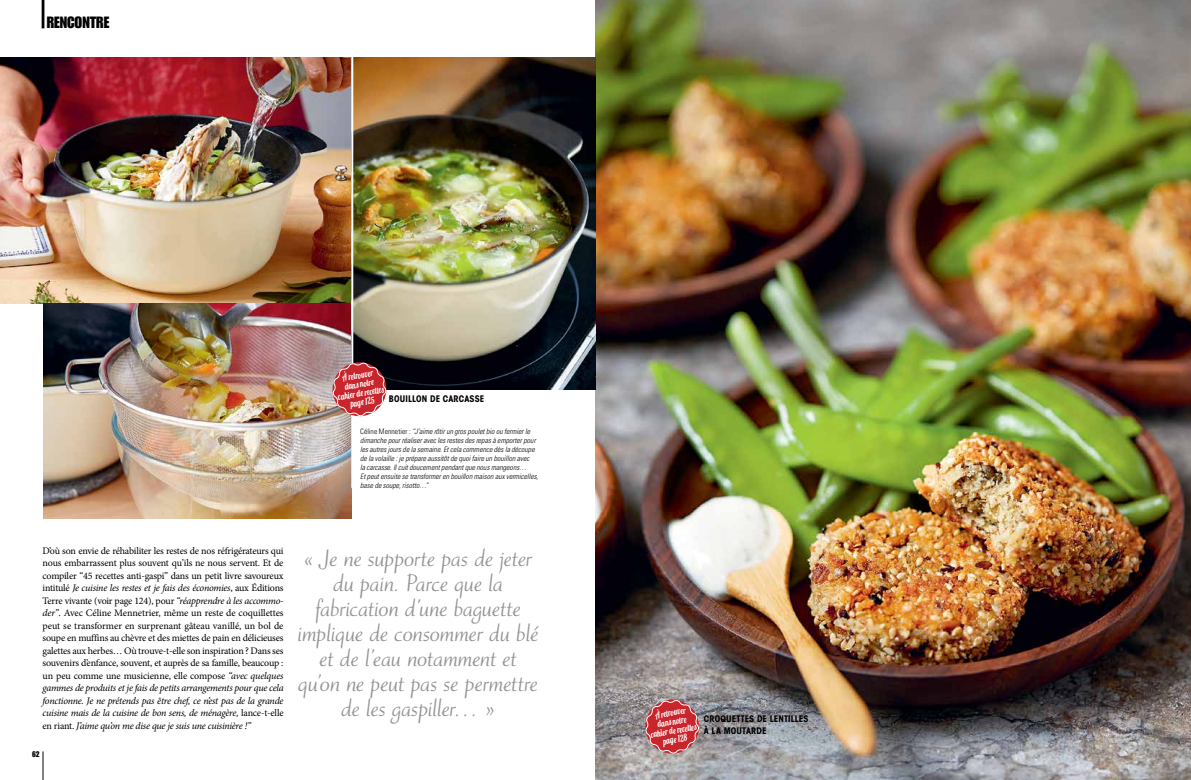
<style>
.page{position:relative;width:1191px;height:780px;background:#fff}
.page>*{position:absolute;margin:0;border:0;box-sizing:border-box;transform-origin:0 0}
.t1{font:25px/25px "Ruzicka Freehand LT Std";letter-spacing:-.015em;color:#939598;text-align:center}
.t2{font:16px "Impact LT Std";color:#000}
.t3{font:10px/12.5px "Minion Pro";letter-spacing:-.01em;color:#000;text-align:justify}
.t4{font:9.5px/9px "Lobster 1.4";color:#fff;text-align:center;scale:.75 1}
.t5{font:700 condensed 9px/12px "ITC Avant Garde Std";letter-spacing:.015em;color:#000}
.t6{font:8px "Impact LT Std";color:#000}
.t7{font:italic 300 condensed 7.5px/9px "Univers LT Std";color:#000}
.s1{font-style:normal}
.s2{font-style:italic}
</style>
<div class="page">
<svg style="left:42px;top:751px;width:1px;height:29px"></svg>
<hr style="left:42px;top:0;width:2px;height:28px;background:#000">
<img style="left:595px;top:0;width:596px;height:780px">
<svg style="left:644px;top:699px;width:55px;height:56px;background:#c15055"></svg>
<img style="left:0;top:57px;width:351px;height:247px">
<img style="left:43px;top:304px;width:308px;height:215px">
<img style="left:353px;top:57px;width:243px;height:333px">
<svg style="left:332px;top:362px;width:55px;height:56px;background:#c14e53"></svg>
<h2 class="t2" style="left:47px;top:13px;width:64px">RENCONTRE</h2>
<p class="t4" style="left:334px;top:374px;width:63px;rotate:-10deg">À retrouv er dans notre cahier de recettes page 125</p>
<p class="t5" style="left:389px;top:393px;width:97px">BOUILLON DE CARCASSE</p>
<p class="t7" style="left:360px;top:426px;width:179px"><span class="s1">Céline Mennetier :</span> “J’aime rôtir un gros poulet bio ou fermier le dimanche pour réaliser avec les restes des repas à emporter pour les autres jours de la semaine. Et cela commence dès la découpe de la volaille : je prépare aussitôt de quoi faire un bouillon avec<br>la carcasse. Il cuit doucement pendant que nous mangeons…<br>Et peut ensuite se transformer en bouillon maison aux vermicelles, base de soupe, risotto…”</p>
<p class="t3" style="left:43px;top:544px;width:243px">D’où son envie de réhabiliter les restes de nos réfrigérateurs qui nous embarrassent plus souvent qu’ils ne nous servent. Et de compiler “45 recettes anti-gaspi” dans un petit livre savoureux intitulé <span class="s2">Je cuisine les restes et je fais des économies</span>, aux Éditions Terre vivante (voir page 124), pour <span class="s2">“réapprendre à les accommo&shy;der”</span>. Avec Céline Mennetrier, même un reste de coquillettes peut se transformer en surprenant gâteau vanillé, un bol de soupe en muffins au chèvre et des miettes de pain en délicieuses galettes aux herbes… Où trouve-t-elle son inspiration ? Dans ses souvenirs d’enfance, souvent, et auprès de sa famille, beaucoup : un peu comme une musicienne, elle compose <span class="s2">“avec quelques gammes de produits et je fais de petits arrangements pour que cela fonctionne. Je ne prétends pas être chef, ce n’est pas de la grande cuisine mais de la cuisine de bon sens, de ménagère,</span> lance-t-elle en riant. <span class="s2">J’aime qu’on me dise que je suis une cuisinière !”</span></p>
<p class="t6" style="left:32px;top:749px;width:9px">62</p>
<h1 class="t1" style="left:298px;top:546px;width:242px">« Je ne supporte pas de jeter du pain. Parce que la fabrication d’une baguette implique de consommer du blé et de l’eau notamment et qu’on ne peut pas se permettre de les gaspiller… »</h1>
<p class="t4" style="left:647px;top:712px;width:63px;rotate:-10deg">À retrouv er dans notre cahier de recettes page 128</p>
<p class="t5" style="left:704px;top:712px;width:106px">CROQUETTES DE LENTILLES<br>À LA MOUTARDE</p>
</div>
